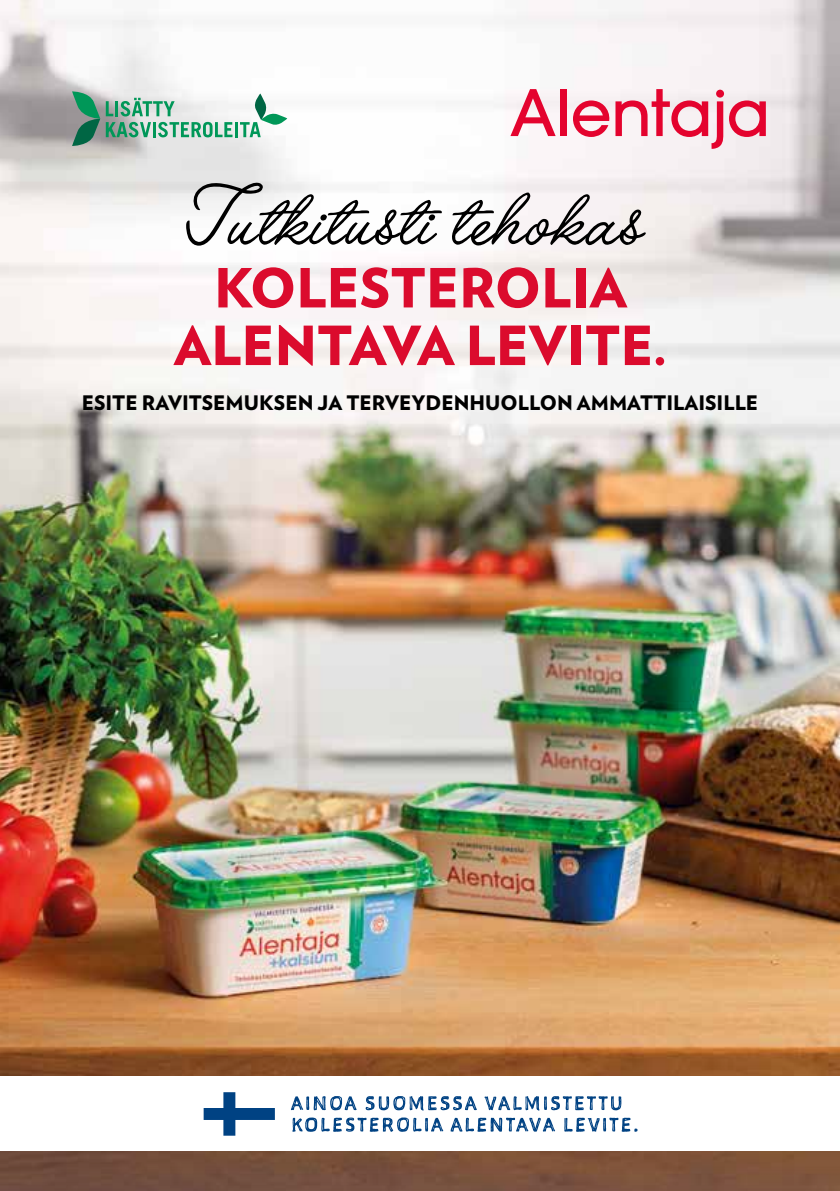
<style>
.page{position:relative;width:840px;height:1191px;background:#fff}
.page>*{position:absolute;margin:0;border:0;box-sizing:border-box;transform-origin:0 0}
.t1{font:94.8px "OPTI Lariat Script";color:#000}
.t2{font:900 53.8px/57.6px "Verlag";color:#db0b2d;text-align:center}
.t3{font:900 20px "Verlag";color:#000}
</style>
<div class="page">
<img style="left:0;top:0;width:839px;height:980px">
<svg style="left:0;top:980px;width:839px;height:211px;background:#ad794e"></svg>
<svg style="left:510px;top:89px;width:45px;height:47px"></svg>
<div style="left:559px;top:89px;width:7px;height:47px;background:#e4032e"></div>
<svg style="left:572px;top:100px;width:37px;height:37px"></svg>
<svg style="left:728px;top:100px;width:37px;height:37px"></svg>
<svg style="left:615px;top:89px;width:107px;height:60px"></svg>
<svg style="left:715px;top:90px;width:8px;height:8px"></svg>
<svg style="left:72px;top:91px;width:28px;height:55px;background:#518f77"></svg>
<svg style="left:106px;top:101px;width:7px;height:15px"></svg>
<hr style="left:115px;top:101px;width:3px;height:15px;background:#009758">
<svg style="left:120px;top:98px;width:54px;height:18px"></svg>
<svg style="left:106px;top:122px;width:45px;height:15px"></svg>
<hr style="left:153px;top:122px;width:3px;height:15px;background:#009758">
<svg style="left:158px;top:122px;width:74px;height:15px"></svg>
<hr style="left:235px;top:122px;width:3px;height:15px;background:#009758">
<svg style="left:240px;top:94px;width:47px;height:43px"></svg>
<div style="left:0;top:1076px;width:839px;height:75px;background:#fff"></div>
<svg style="left:203px;top:1092px;width:72px;height:43px"></svg>
<svg style="left:291px;top:1096px;width:65px;height:14px"></svg>
<svg style="left:365px;top:1096px;width:111px;height:14px"></svg>
<svg style="left:484px;top:1096px;width:137px;height:14px"></svg>
<svg style="left:292px;top:1117px;width:151px;height:14px"></svg>
<svg style="left:450px;top:1117px;width:105px;height:14px"></svg>
<svg style="left:564px;top:1117px;width:73px;height:14px"></svg>
<h1 class="t1" style="left:174px;top:160px;width:466px">Tutkitusti tehokas</h1>
<h2 class="t2" style="left:174px;top:256px;width:494px">KOLESTEROLIA<br>ALENTAVA LEVITE.</h2>
<p class="t3" style="left:82px;top:386px;width:677px">ESITE RAVITSEMUKSEN JA TERVEYDENHUOLLON AMMATTILAISILLE</p>
</div>
